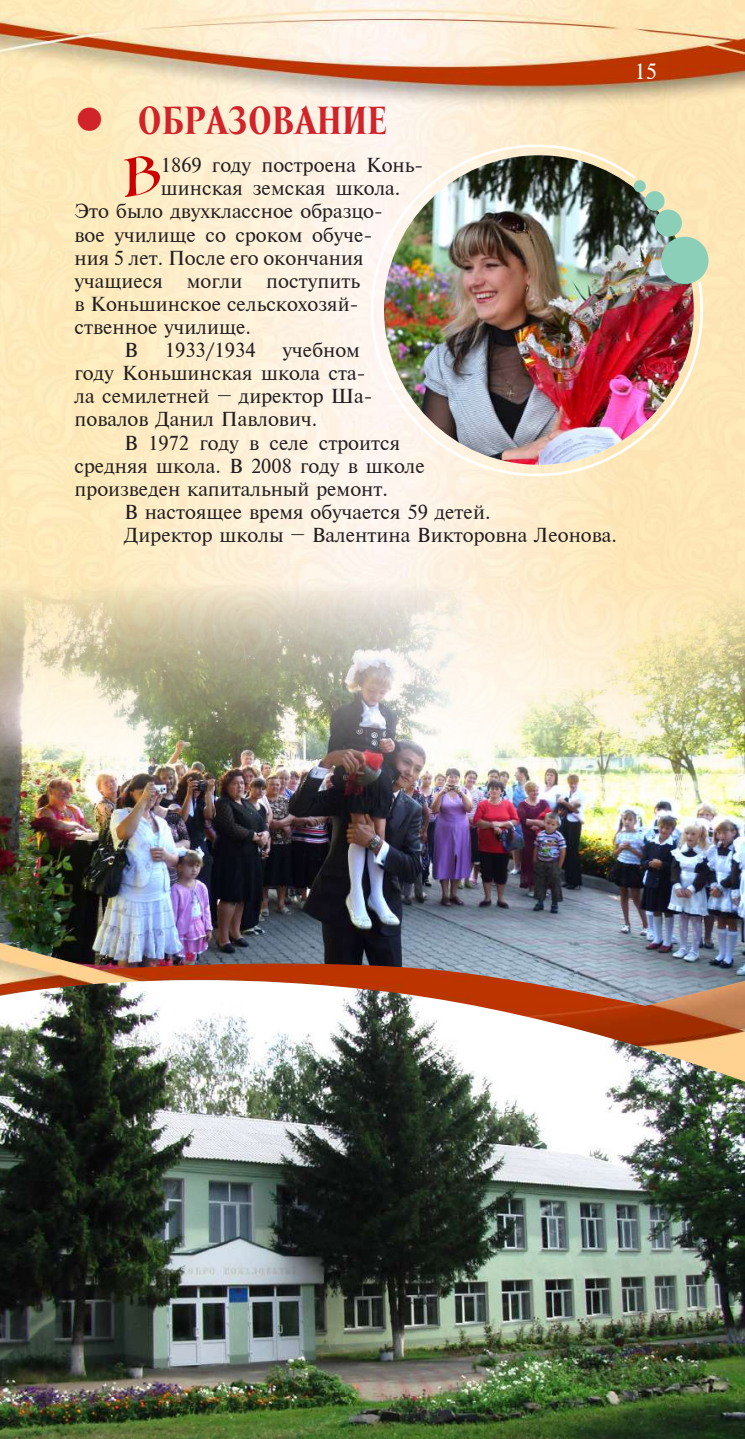
<style>
.page{position:relative;width:745px;height:1439px;background:#fff}
.page>*{position:absolute;margin:0;border:0;box-sizing:border-box;transform-origin:0 0}
.t1{font:50.57px "Arlekino";color:#c00}
.t2{font:700 40.25px "Mramor Medium Pro";color:#d1232a}
.t3{font:21px "Newton C";color:#fff}
.t4{font:19.25px/23.1px "Newton C";color:#231f20}
</style>
<div class="page">
<img style="left:0;top:0;width:744px;height:561px">
<img style="left:0;top:561px;width:744px;height:419px">
<img style="left:0;top:980px;width:744px;height:459px">
<img style="left:366px;top:140px;width:337px;height:341px">
<img style="left:632px;top:180px;width:78px;height:106px">
<svg style="left:78px;top:108px;width:23px;height:23px"></svg>
<h2 class="t2" style="left:104px;top:98px;width:283px">z ОБРАЗОВАНИЕ</h2>
<h1 class="t1" style="left:123px;top:148px;width:39px">В</h1>
<p class="t4" style="left:161px;top:154px;width:263px">1869 году построена Конь-</p>
<p class="t4" style="left:161px;top:177px;width:241px">шинская земская школа.</p>
<p class="t4" style="left:74px;top:200px;width:310px">Это было двухклассное образцо-</p>
<p class="t4" style="left:74px;top:223px;width:299px">вое училище со сроком обуче-</p>
<p class="t4" style="left:74px;top:246px;width:290px">ния 5 лет. После его окончания</p>
<p class="t4" style="left:74px;top:269px;width:287px">учащиеся могли поступить</p>
<p class="t4" style="left:74px;top:292px;width:285px">в Коньшинское сельскохозяй-</p>
<p class="t4" style="left:74px;top:315px;width:178px">ственное училище.</p>
<p class="t4" style="left:124px;top:339px;width:15px">В</p>
<p class="t4" style="left:165px;top:339px;width:92px">1933/1934</p>
<p class="t4" style="left:74px;top:339px;width:299px;text-indent:208px">учебном году Коньшинская школа ста&shy;ла семилетней – директор Ша&shy;повалов Данил Павлович.</p>
<p class="t4" style="left:74px;top:431px;width:352px;text-indent:50px">В 1972 году в селе строится средняя школа. В 2008 году в школе произведен капитальный ремонт.</p>
<p class="t4" style="left:124px;top:500px;width:494px">В настоящее время обучается 59 детей.<br>Директор школы – Валентина Викторовна Леонова.</p>
<p class="t3" style="left:634px;top:59px;width:24px">15</p>
</div>
